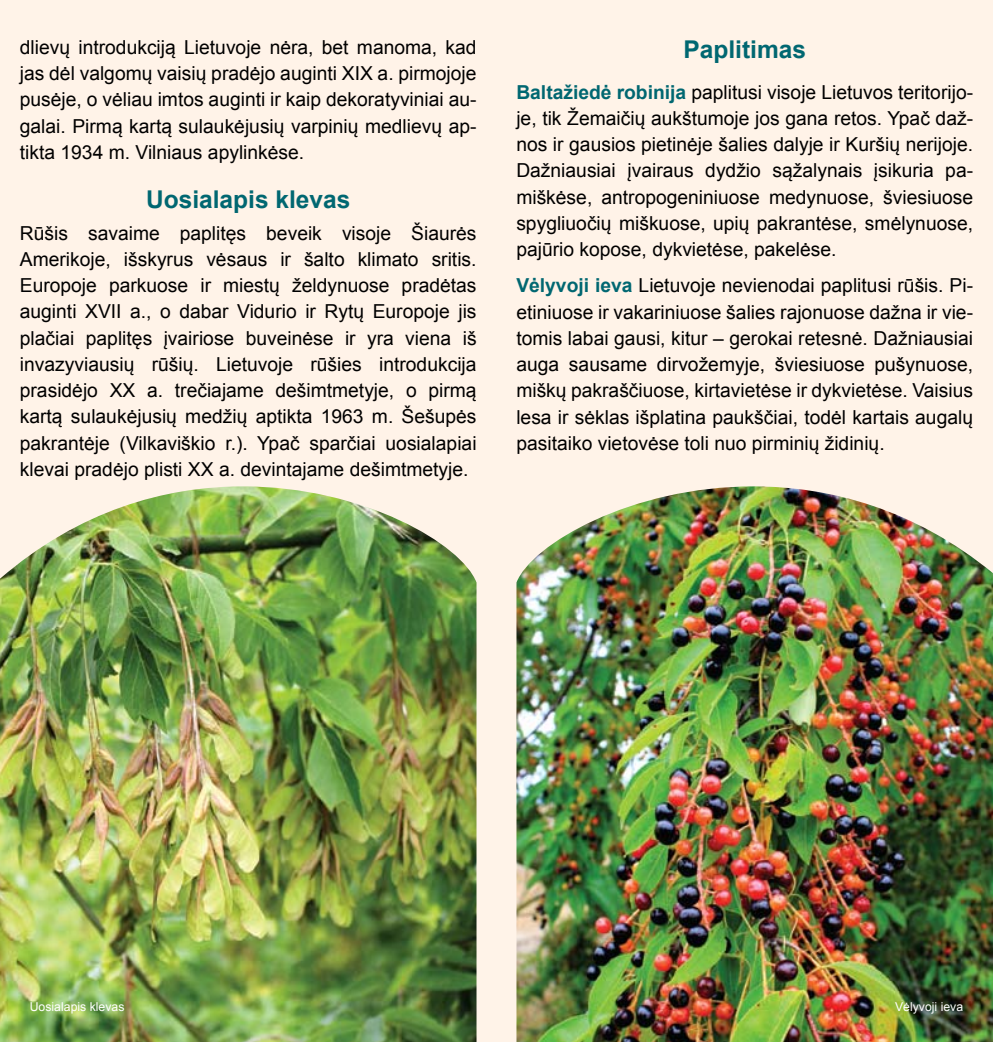
<style>
.page{position:relative;width:993px;height:1042px;background:#fff}
.page>*{position:absolute;margin:0;border:0;box-sizing:border-box;transform-origin:0 0}
.t1{font:700 24.5px "Arial";color:#006771}
.t2{font:19.25px/26.2px "Arial";color:#000;text-align:justify}
.t3{font:12.25px "Arial";color:#fff}
.s1{font-weight:700;color:#006771}
</style>
<div class="page">
<div style="left:0;top:0;width:496px;height:1042px;background:#fff3e8"></div>
<div style="left:496px;top:0;width:496px;height:1042px;background:#fff3e8"></div>
<img style="left:516px;top:486px;width:476px;height:556px">
<img style="left:0;top:486px;width:476px;height:556px">
<p class="t2" style="left:20px;top:34px;width:458px">dlievų introdukciją Lietuvoje nėra, bet manoma, kad jas dėl valgomų vaisių pradėjo auginti XIX a. pirmojoje pusėje, o vėliau imtos auginti ir kaip dekoratyviniai au&shy;galai. Pirmą kartą sulaukėjusių varpinių medlievų ap&shy;tikta 1934 m. Vilniaus apylinkėse.</p>
<p class="t1" style="left:146px;top:183px;width:206px">Uosialapis klevas</p>
<p class="t2" style="left:20px;top:220px;width:458px">Rūšis savaime paplitęs beveik visoje Šiaurės Amerikoje, išskyrus vėsaus ir šalto klimato sritis.<br>Europoje parkuose ir miestų želdynuose pradėtas auginti XVII a., o dabar Vidurio ir Rytų Europoje jis plačiai paplitęs įvairiose buveinėse ir yra viena iš invazyviausių rūšių. Lietuvoje rūšies introdukcija prasidėjo XX a. trečiajame dešimtmetyje, o pirmą kartą sulaukėjusių medžių aptikta 1963 m. Šešupės pakrantėje (Vilkaviškio r.). Ypač sparčiai uosialapiai klevai pradėjo plisti XX a. devintajame dešimtmetyje.</p>
<p class="t1" style="left:683px;top:33px;width:124px">Paplitimas</p>
<p class="t2" style="left:516px;top:79px;width:458px"><span class="s1">Baltažiedė robinija</span> paplitusi visoje Lietuvos teritorijo&shy;je, tik Žemaičių aukštumoje jos gana retos. Ypač daž&shy;nos ir gausios pietinėje šalies dalyje ir Kuršių nerijoje.<br>Dažniausiai įvairaus dydžio sąžalynais įsikuria pa&shy;miškėse, antropogeniniuose medynuose, šviesiuose spygliuočių miškuose, upių pakrantėse, smėlynuose, pajūrio kopose, dykvietėse, pakelėse.</p>
<p class="t2" style="left:516px;top:273px;width:458px"><span class="s1">Vėlyvoji ieva</span> Lietuvoje nevienodai paplitusi rūšis. Pi&shy;etiniuose ir vakariniuose šalies rajonuose dažna ir vie&shy;tomis labai gausi, kitur – gerokai retesnė. Dažniausiai auga sausame dirvožemyje, šviesiuose pušynuose, miškų pakraščiuose, kirtavietėse ir dykvietėse. Vaisius lesa ir sėklas išplatina paukščiai, todėl kartais augalų pasitaiko vietovėse toli nuo pirminių židinių.</p>
<p class="t3" style="left:30px;top:999px;width:96px">Uosialapis klevas</p>
<p class="t3" style="left:894px;top:999px;width:70px">Vėlyvoji ieva</p>
</div>
